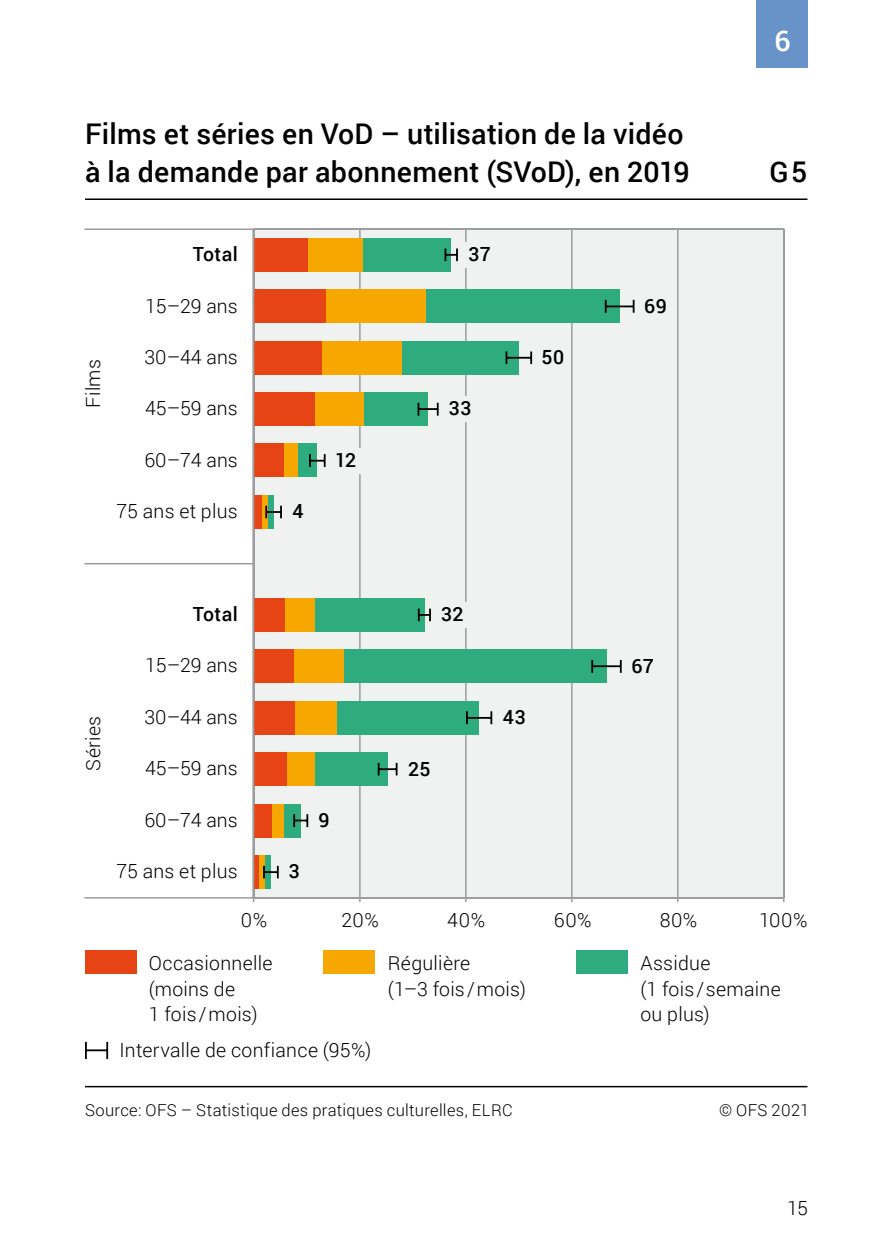
<style>
.page{position:relative;width:893px;height:1259px;background:#fff}
.page>*{position:absolute;margin:0;border:0;box-sizing:border-box;transform-origin:0 0}
.t1{font:500 28.5px/37.5px "Roboto";letter-spacing:.01em;color:#000}
.t2{font:500 28.5px "Roboto";color:#fff}
.t3{font:300 19.5px/25.8px "Roboto";letter-spacing:.01em;color:#000}
.t4{font:500 19.5px "Roboto";letter-spacing:.02em;color:#000}
.t5{font:300 16.5px "Roboto";letter-spacing:.02em;color:#000}
</style>
<div class="page">
<div style="left:757px;top:0;width:51px;height:68px;background:#6893c8"></div>
<hr style="left:85px;top:198px;width:722px;height:2px;background:#000">
<hr style="left:85px;top:1086px;width:722px;height:1px;background:#000">
<svg style="left:85px;top:1042px;width:23px;height:17px"></svg>
<div style="left:252px;top:228px;width:533px;height:674px;background:#f0f1f1"></div>
<hr style="left:359px;top:229px;width:2px;height:669px;background:#9c9d9f">
<hr style="left:465px;top:229px;width:2px;height:669px;background:#9c9d9f">
<hr style="left:571px;top:229px;width:2px;height:669px;background:#9c9d9f">
<hr style="left:677px;top:229px;width:2px;height:669px;background:#9c9d9f">
<hr style="left:783px;top:229px;width:1px;height:669px;background:#9c9d9f">
<hr style="left:254px;top:897px;width:530px;height:1px;background:#9c9d9f">
<hr style="left:84px;top:897px;width:170px;height:1px;background:#9c9d9f">
<hr style="left:84px;top:563px;width:170px;height:1px;background:#9c9d9f">
<hr style="left:84px;top:228px;width:170px;height:2px;background:#9c9d9f">
<div style="left:254px;top:238px;width:54px;height:33px;background:#e64415"></div>
<div style="left:308px;top:238px;width:56px;height:33px;background:#f7a800"></div>
<div style="left:364px;top:238px;width:87px;height:33px;background:#2eac80"></div>
<div style="left:254px;top:289px;width:72px;height:34px;background:#e64415"></div>
<div style="left:326px;top:289px;width:100px;height:34px;background:#f7a800"></div>
<div style="left:426px;top:289px;width:194px;height:34px;background:#2eac80"></div>
<div style="left:254px;top:341px;width:69px;height:33px;background:#e64415"></div>
<div style="left:323px;top:341px;width:79px;height:33px;background:#f7a800"></div>
<div style="left:402px;top:341px;width:117px;height:33px;background:#2eac80"></div>
<div style="left:254px;top:392px;width:61px;height:34px;background:#e64415"></div>
<div style="left:315px;top:392px;width:50px;height:34px;background:#f7a800"></div>
<div style="left:365px;top:392px;width:63px;height:34px;background:#2eac80"></div>
<div style="left:254px;top:444px;width:31px;height:33px;background:#e64415"></div>
<div style="left:285px;top:444px;width:13px;height:33px;background:#f7a800"></div>
<div style="left:298px;top:444px;width:19px;height:33px;background:#2eac80"></div>
<div style="left:254px;top:495px;width:8px;height:34px;background:#e64415"></div>
<div style="left:262px;top:495px;width:6px;height:34px;background:#f7a800"></div>
<div style="left:268px;top:495px;width:6px;height:34px;background:#2eac80"></div>
<div style="left:254px;top:598px;width:31px;height:33px;background:#e64415"></div>
<div style="left:285px;top:598px;width:30px;height:33px;background:#f7a800"></div>
<div style="left:315px;top:598px;width:109px;height:33px;background:#2eac80"></div>
<div style="left:254px;top:649px;width:41px;height:34px;background:#e64415"></div>
<div style="left:295px;top:649px;width:49px;height:34px;background:#f7a800"></div>
<div style="left:344px;top:649px;width:262px;height:34px;background:#2eac80"></div>
<div style="left:254px;top:701px;width:41px;height:33px;background:#e64415"></div>
<div style="left:295px;top:701px;width:42px;height:33px;background:#f7a800"></div>
<div style="left:337px;top:701px;width:142px;height:33px;background:#2eac80"></div>
<div style="left:254px;top:752px;width:33px;height:34px;background:#e64415"></div>
<div style="left:287px;top:752px;width:28px;height:34px;background:#f7a800"></div>
<div style="left:315px;top:752px;width:72px;height:34px;background:#2eac80"></div>
<div style="left:254px;top:804px;width:18px;height:33px;background:#e64415"></div>
<div style="left:272px;top:804px;width:12px;height:33px;background:#f7a800"></div>
<div style="left:284px;top:804px;width:17px;height:33px;background:#2eac80"></div>
<div style="left:254px;top:855px;width:5px;height:34px;background:#e64415"></div>
<div style="left:259px;top:855px;width:7px;height:34px;background:#f7a800"></div>
<div style="left:266px;top:855px;width:5px;height:34px;background:#2eac80"></div>
<div style="left:461px;top:242px;width:29px;height:26px;background:#f0f1f1"></div>
<div style="left:539px;top:345px;width:29px;height:26px;background:#f0f1f1"></div>
<div style="left:446px;top:396px;width:30px;height:26px;background:#f0f1f1"></div>
<div style="left:332px;top:448px;width:30px;height:25px;background:#f0f1f1"></div>
<div style="left:438px;top:602px;width:30px;height:26px;background:#f0f1f1"></div>
<svg style="left:263px;top:866px;width:16px;height:12px"></svg>
<svg style="left:293px;top:814px;width:15px;height:13px"></svg>
<svg style="left:378px;top:763px;width:19px;height:12px"></svg>
<svg style="left:466px;top:711px;width:26px;height:13px"></svg>
<svg style="left:591px;top:660px;width:31px;height:13px"></svg>
<svg style="left:418px;top:608px;width:13px;height:13px"></svg>
<svg style="left:265px;top:506px;width:17px;height:12px"></svg>
<svg style="left:309px;top:454px;width:17px;height:13px"></svg>
<svg style="left:418px;top:403px;width:21px;height:13px"></svg>
<svg style="left:506px;top:351px;width:26px;height:13px"></svg>
<svg style="left:605px;top:300px;width:29px;height:13px"></svg>
<svg style="left:445px;top:248px;width:13px;height:13px"></svg>
<hr style="left:253px;top:229px;width:1px;height:669px;background:#9c9d9f">
<div style="left:85px;top:950px;width:51px;height:23px;background:#e64415"></div>
<div style="left:324px;top:950px;width:51px;height:23px;background:#f7a800"></div>
<div style="left:576px;top:950px;width:51px;height:23px;background:#2eac80"></div>
<p class="t1" style="left:85px;top:114px;width:606px">Films et séries en VoD – utilisation de la vidéo à la demande par abonnement (SVoD), en 2019</p>
<p class="t3" style="left:80px;top:407px;width:50px;rotate:-90deg">Films</p>
<p class="t4" style="left:193px;top:240px;width:46px">Total</p>
<p class="t3" style="left:145px;top:292px;width:94px">15–29 ans</p>
<p class="t3" style="left:145px;top:343px;width:95px">30–44 ans</p>
<p class="t3" style="left:145px;top:395px;width:94px">45–59 ans</p>
<p class="t3" style="left:145px;top:446px;width:95px">60–74 ans</p>
<p class="t3" style="left:116px;top:498px;width:123px">75 ans et plus</p>
<p class="t3" style="left:80px;top:770px;width:56px;rotate:-90deg">Séries</p>
<p class="t4" style="left:193px;top:600px;width:46px">Total</p>
<p class="t3" style="left:145px;top:652px;width:94px">15–29 ans</p>
<p class="t3" style="left:144px;top:703px;width:95px">30–44 ans</p>
<p class="t3" style="left:145px;top:755px;width:94px">45–59 ans</p>
<p class="t3" style="left:144px;top:806px;width:95px">60–74 ans</p>
<p class="t3" style="left:116px;top:858px;width:123px">75 ans et plus</p>
<p class="t4" style="left:293px;top:498px;width:13px">4</p>
<p class="t4" style="left:335px;top:446px;width:23px">12</p>
<p class="t4" style="left:289px;top:857px;width:13px">3</p>
<p class="t4" style="left:319px;top:806px;width:13px">9</p>
<p class="t4" style="left:468px;top:240px;width:24px">37</p>
<p class="t4" style="left:449px;top:395px;width:24px">33</p>
<p class="t4" style="left:541px;top:343px;width:24px">50</p>
<p class="t4" style="left:441px;top:600px;width:24px">32</p>
<p class="t4" style="left:408px;top:755px;width:24px">25</p>
<p class="t4" style="left:503px;top:703px;width:24px">43</p>
<p class="t4" style="left:644px;top:292px;width:24px">69</p>
<p class="t4" style="left:632px;top:652px;width:24px">67</p>
<h1 class="t2" style="left:774px;top:21px;width:18px">6</h1>
<p class="t1" style="left:769px;top:152px;width:40px">G5</p>
<p class="t3" style="left:241px;top:906px;width:28px">0%</p>
<p class="t3" style="left:341px;top:906px;width:39px">20%</p>
<p class="t3" style="left:447px;top:906px;width:39px">40%</p>
<p class="t3" style="left:554px;top:906px;width:39px">60%</p>
<p class="t3" style="left:660px;top:906px;width:39px">80%</p>
<p class="t3" style="left:759px;top:906px;width:50px">100%</p>
<p class="t3" style="left:149px;top:949px;width:125px">Occasionnelle (moins de<br>1 fois/mois)</p>
<p class="t3" style="left:388px;top:949px;width:140px">Régulière<br>(1–3 fois/mois)</p>
<p class="t3" style="left:640px;top:949px;width:142px">Assidue<br>(1 fois/semaine ou plus)</p>
<p class="t3" style="left:120px;top:1036px;width:253px">Intervalle de confiance (95%)</p>
<p class="t5" style="left:85px;top:1099px;width:429px">Source: OFS – Statistique des pratiques culturelles, ELRC</p>
<p class="t5" style="left:719px;top:1098px;width:92px">© OFS 2021</p>
<p class="t3" style="left:787px;top:1194px;width:22px">15</p>
</div>
